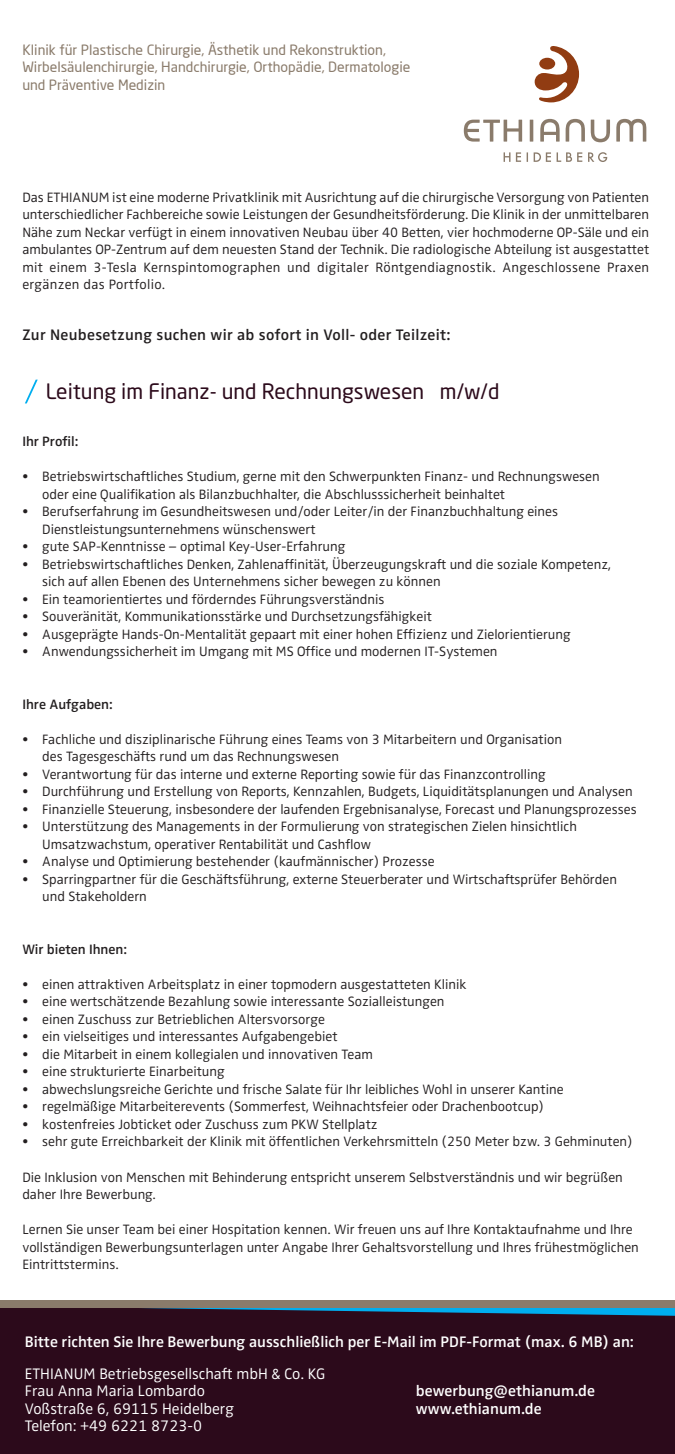
<style>
.page{position:relative;width:675px;height:1454px;background:#fff}
.page>*{position:absolute;margin:0;border:0;box-sizing:border-box;transform-origin:0 0}
.t1{font:21px "Neo Sans Pro";color:#2c0a1b}
.t2{font:600 15.75px "Zwo OT";color:#fff}
.t3{font:300 15.75px "Zwo OT";color:#fff}
.t4{font:600 15.75px "Zwo OT";letter-spacing:.02em;color:#231f20}
.t5{font:300 14px/17.5px "Zwo OT";color:#231f20}
.t6{font:14px/17.5px "Neo Sans";color:#8a7b6b}
.t7{font:600 14px "Zwo OT";color:#231f20}
</style>
<div class="page">
<svg style="left:503px;top:152px;width:104px;height:10px"></svg>
<svg style="left:464px;top:119px;width:182px;height:23px"></svg>
<svg style="left:534px;top:46px;width:45px;height:56px"></svg>
<div style="left:0;top:1302px;width:675px;height:151px;background:#2c0a1b"></div>
<svg style="left:127px;top:1307px;width:548px;height:8px"></svg>
<div style="left:0;top:1300px;width:675px;height:7px;background:#8a7b6b"></div>
<svg style="left:25px;top:379px;width:13px;height:24px"></svg>
<p class="t6" style="left:22px;top:41px;width:365px">Klinik für Plastische Chirurgie, Ästhetik und Rekonstruktion,</p>
<p class="t6" style="left:22px;top:58px;width:389px">Wirbelsäulenchirurgie, Handchirurgie, Orthopädie, Dermatologie und Präventive Medizin</p>
<p class="t5" style="left:22px;top:189px;width:628px;text-align:justify">Das ETHIANUM ist eine moderne Privatklinik mit Ausrichtung auf die chirurgische Versorgung von Patienten unterschiedlicher Fachbereiche sowie Leistungen der Gesundheitsförderung. Die Klinik in der unmittelbaren Nähe zum Neckar verfügt in einem innovativen Neubau über 40 Betten, vier hochmoderne OP-Säle und ein ambulantes OP-Zentrum auf dem neuesten Stand der Technik. Die radiologische Abteilung ist ausgestattet mit einem 3-Tesla Kernspintomographen und digitaler Röntgendiagnostik. Angeschlossene Praxen ergänzen das Portfolio.</p>
<p class="t4" style="left:22px;top:325px;width:429px">Zur Neubesetzung suchen wir ab sofort in Voll- oder Teilzeit:</p>
<p class="t1" style="left:46px;top:379px;width:455px">Leitung im Finanz- und Rechnungswesen m/w/d</p>
<p class="t7" style="left:22px;top:433px;width:57px">Ihr Profil:</p>
<p class="t5" style="left:22px;top:468px;width:579px">• Betriebswirtschaftliches Studium, gerne mit den Schwerpunkten Finanz- und Rechnungswesen</p>
<p class="t5" style="left:42px;top:485px;width:464px">oder eine Qualifikation als Bilanzbuchhalter, die Abschlusssicherheit beinhaltet</p>
<p class="t5" style="left:22px;top:503px;width:537px">• Berufserfahrung im Gesundheitswesen und/oder Leiter/in der Finanzbuchhaltung eines</p>
<p class="t5" style="left:42px;top:520px;width:275px">Dienstleistungsunternehmens wünschenswert</p>
<p class="t5" style="left:22px;top:538px;width:324px">• gute SAP-Kenntnisse – optimal Key-User-Erfahrung</p>
<p class="t5" style="left:22px;top:555px;width:590px">• Betriebswirtschaftliches Denken, Zahlenaffinität, Überzeugungskraft und die soziale Kompetenz,</p>
<p class="t5" style="left:42px;top:573px;width:400px">sich auf allen Ebenen des Unternehmens sicher bewegen zu können</p>
<p class="t5" style="left:22px;top:590px;width:364px">• Ein teamorientiertes und förderndes Führungsverständnis</p>
<p class="t5" style="left:22px;top:608px;width:411px">• Souveränität, Kommunikationsstärke und Durchsetzungsfähigkeit</p>
<p class="t5" style="left:22px;top:625px;width:550px">• Ausgeprägte Hands-On-Mentalität gepaart mit einer hohen Effizienz und Zielorientierung</p>
<p class="t5" style="left:22px;top:643px;width:477px">• Anwendungssicherheit im Umgang mit MS Office und modernen IT-Systemen</p>
<p class="t7" style="left:22px;top:696px;width:92px">Ihre Aufgaben:</p>
<p class="t5" style="left:22px;top:730px;width:541px">• Fachliche und disziplinarische Führung eines Teams von 3 Mitarbeitern und Organisation</p>
<p class="t5" style="left:42px;top:748px;width:298px">des Tagesgeschäfts rund um das Rechnungswesen</p>
<p class="t5" style="left:22px;top:765px;width:525px">• Verantwortung für das interne und externe Reporting sowie für das Finanzcontrolling</p>
<p class="t5" style="left:22px;top:783px;width:612px">• Durchführung und Erstellung von Reports, Kennzahlen, Budgets, Liquiditätsplanungen und Analysen</p>
<p class="t5" style="left:22px;top:800px;width:616px">• Finanzielle Steuerung, insbesondere der laufenden Ergebnisanalyse, Forecast und Planungsprozesses</p>
<p class="t5" style="left:22px;top:818px;width:556px">• Unterstützung des Managements in der Formulierung von strategischen Zielen hinsichtlich</p>
<p class="t5" style="left:42px;top:835px;width:330px">Umsatzwachstum, operativer Rentabilität und Cashflow</p>
<p class="t5" style="left:22px;top:853px;width:414px">• Analyse und Optimierung bestehender (kaufmännischer) Prozesse</p>
<p class="t5" style="left:22px;top:870px;width:596px">• Sparringpartner für die Geschäftsführung, externe Steuerberater und Wirtschaftsprüfer Behörden</p>
<p class="t5" style="left:42px;top:888px;width:106px">und Stakeholdern</p>
<p class="t7" style="left:22px;top:941px;width:106px">Wir bieten Ihnen:</p>
<p class="t5" style="left:22px;top:975px;width:445px">• einen attraktiven Arbeitsplatz in einer topmodern ausgestatteten Klinik</p>
<p class="t5" style="left:22px;top:993px;width:424px">• eine wertschätzende Bezahlung sowie interessante Sozialleistungen</p>
<p class="t5" style="left:22px;top:1010px;width:304px">• einen Zuschuss zur Betrieblichen Altersvorsorge</p>
<p class="t5" style="left:22px;top:1028px;width:317px">• ein vielseitiges und interessantes Aufgabengebiet</p>
<p class="t5" style="left:22px;top:1045px;width:352px">• die Mitarbeit in einem kollegialen und innovativen Team</p>
<p class="t5" style="left:22px;top:1063px;width:204px">• eine strukturierte Einarbeitung</p>
<p class="t5" style="left:22px;top:1080px;width:542px">• abwechslungsreiche Gerichte und frische Salate für Ihr leibliches Wohl in unserer Kantine</p>
<p class="t5" style="left:22px;top:1098px;width:523px">• regelmäßige Mitarbeiterevents (Sommerfest, Weihnachtsfeier oder Drachenbootcup)</p>
<p class="t5" style="left:22px;top:1115px;width:357px">• kostenfreies Jobticket oder Zuschuss zum PKW Stellplatz</p>
<p class="t5" style="left:22px;top:1133px;width:612px">• sehr gute Erreichbarkeit der Klinik mit öffentlichen Verkehrsmitteln (250 Meter bzw. 3 Gehminuten)</p>
<p class="t5" style="left:22px;top:1168px;width:602px">Die Inklusion von Menschen mit Behinderung entspricht unserem Selbstverständnis und wir begrüßen daher Ihre Bewerbung.</p>
<p class="t5" style="left:22px;top:1220px;width:618px">Lernen Sie unser Team bei einer Hospitation kennen. Wir freuen uns auf Ihre Kontaktaufnahme und Ihre vollständigen Bewerbungsunterlagen unter Angabe Ihrer Gehaltsvorstellung und Ihres frühestmöglichen<br>Eintrittstermins.</p>
<p class="t2" style="left:25px;top:1332px;width:610px">Bitte richten Sie Ihre Bewerbung ausschließlich per E-Mail im PDF-Format (max. 6 MB) an:</p>
<p class="t3" style="left:25px;top:1364px;width:302px">ETHIANUM Betriebsgesellschaft mbH &amp; Co. KG</p>
<p class="t3" style="left:25px;top:1381px;width:182px">Frau Anna Maria Lombardo</p>
<p class="t3" style="left:25px;top:1399px;width:211px">Voßstraße 6, 69115 Heidelberg</p>
<p class="t3" style="left:25px;top:1416px;width:179px">Telefon: +49 6221 8723-0</p>
<p class="t2" style="left:416px;top:1381px;width:180px">bewerbung@ethianum.de</p>
<p class="t2" style="left:416px;top:1399px;width:127px">www.ethianum.de</p>
</div>
